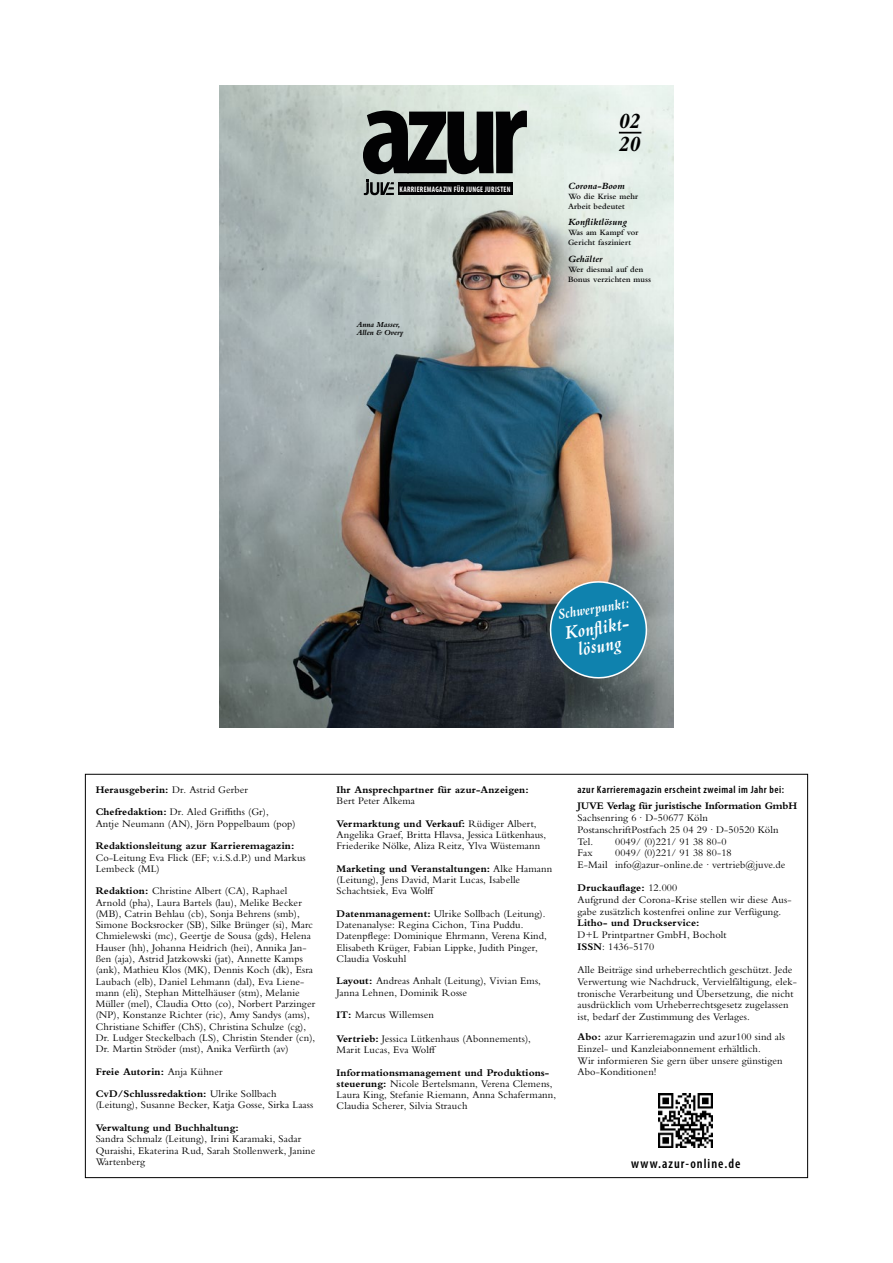
<style>
.page{position:relative;width:893px;height:1263px;background:#fff}
.page>*{position:absolute;margin:0;border:0;box-sizing:border-box;transform-origin:0 0}
.t1{font:italic 700 22.65px/22.5px "Bembo MT Pro";color:#000}
.t2{font:italic 700 19.8px/18.1px "Bembo MT Pro";color:#fff;text-align:center;scale:.85 1}
.t3{font:italic 700 15.3px "Bembo MT Pro";color:#fff;scale:.85 1}
.t4{font:600 condensed 13.5px "Myriad Pro";letter-spacing:.075em;color:#000}
.t5{font:10.5px/11.2px "Bembo MT Pro";letter-spacing:.01em;color:#000}
.t6{font:700 10.5px/22.5px "Bembo MT Pro";letter-spacing:.01em;color:#000}
.t7{font:600 condensed 10.5px "Myriad Pro";letter-spacing:.05em;color:#000}
.t8{font:700 10.5px "Bembo MT Pro";letter-spacing:-.01em;color:#000}
.t9{font:italic 700 9.9px "Bembo MT Pro";letter-spacing:.01em;color:#020203}
.t10{font:600 8.4px/9.9px "Bembo MT Pro";letter-spacing:.01em;color:#020203}
.t11{font:700 condensed 7.95px "Myriad Pro";letter-spacing:.04em;color:#fff;scale:.92 1}
.t12{font:italic 700 7.95px/8.7px "Bembo MT Pro";color:#000}
.s1{font-weight:700}
.s2{font-weight:400}
</style>
<div class="page">
<img style="left:659px;top:1093px;width:53px;height:54px">
<img style="left:219px;top:85px;width:455px;height:643px">
<hr style="left:619px;top:132px;width:22px;height:2px;background:#000">
<svg style="left:363px;top:111px;width:164px;height:84px;background:#4f5351"></svg>
<svg style="left:547px;top:578px;width:103px;height:103px;background:#39829d"></svg>
<p class="t11" style="left:400px;top:184px;width:122px">KARRIEREMAGAZIN FÜR JUNGE JURISTEN</p>
<p class="t12" style="left:357px;top:320px;width:48px">Anna Masser,<br>Allen &amp; Overy</p>
<h1 class="t1" style="left:619px;top:110px;width:23px">02<br>20</h1>
<p class="t9" style="left:568px;top:181px;width:58px">Corona-Boom</p>
<p class="t10" style="left:568px;top:191px;width:71px">Wo die Krise mehr<br>Arbeit bedeutet</p>
<p class="t9" style="left:568px;top:217px;width:60px">Konfliktlösung</p>
<p class="t10" style="left:568px;top:228px;width:72px">Was am Kampf vor<br>Gericht fasziniert</p>
<p class="t9" style="left:568px;top:253px;width:36px">Gehälter</p>
<p class="t10" style="left:568px;top:264px;width:84px">Wer diesmal auf den<br>Bonus verzichten muss</p>
<h3 class="t3" style="left:557px;top:606px;width:86px;rotate:-9deg">Schwerpunkt:</h3>
<h2 class="t2" style="left:563px;top:624px;width:81px;rotate:-9deg">Konfl ikt&shy;lösung</h2>
<p class="t5" style="left:96px;top:778px;width:175px;line-height:22.5px"><span class="s1">Herausgeberin:</span> Dr. Astrid Gerber<br><span class="s1">Chefredaktion:</span> Dr. Aled Griffiths (Gr),</p>
<p class="t5" style="left:96px;top:818px;width:202px">Antje Neumann (AN), Jörn Poppelbaum (pop)</p>
<p class="t6" style="left:96px;top:835px;width:200px">Redaktionsleitung azur Karrieremagazin:</p>
<p class="t5" style="left:96px;top:851px;width:212px">Co-Leitung Eva Flick (EF; v.i.S.d.P.) und Markus<br>Lembeck (ML)</p>
<p class="t5" style="left:96px;top:885px;width:221px"><span class="s1">Redaktion:</span> Christine Albert (CA), Raphael Arnold (pha), Laura Bartels (lau), Melike Becker (MB), Catrin Behlau (cb), Sonja Behrens (smb), Simone Bocksrocker (SB), Silke Brünger (si), Marc Chmielewski (mc), Geertje de Sousa (gds), Helena Hauser (hh), Johanna Heidrich (hei), Annika Jan&shy;ßen (aja), Astrid Jatzkowski (jat), Annette Kamps (ank), Mathieu Klos (MK), Dennis Koch (dk), Esra Laubach (elb), Daniel Lehmann (dal), Eva Liene&shy;mann (eli), Stephan Mittelhäuser (stm), Melanie Müller (mel), Claudia Otto (co), Norbert Parzinger (NP), Konstanze Richter (ric), Amy Sandys (ams), Christiane Schiffer (ChS), Christina Schulze (cg), Dr. Ludger Steckelbach (LS), Christin Stender (cn), Dr. Martin Ströder (mst), Anika Verfürth (av)</p>
<p class="t6" style="left:96px;top:1060px;width:182px">Freie Autorin: <span class="s2">Anja Kühner<br></span>CvD/Schlussredaktion: <span class="s2">Ulrike Sollbach</span></p>
<p class="t5" style="left:96px;top:1099px;width:219px">(Leitung), Susanne Becker, Katja Gosse, Sirka Laass</p>
<p class="t6" style="left:96px;top:1116px;width:145px">Verwaltung und Buchhaltung:</p>
<p class="t5" style="left:96px;top:1133px;width:221px">Sandra Schmalz (Leitung), Irini Karamaki, Sadar<br>Quraishi, Ekaterina Rud, Sarah Stollenwerk, Janine<br>Wartenberg</p>
<p class="t6" style="left:337px;top:778px;width:194px">Ihr Ansprechpartner für azur-Anzeigen:</p>
<p class="t5" style="left:337px;top:789px;width:202px;line-height:22.5px">Bert Peter Alkema<br><span class="s1">Vermarktung und Verkauf:</span> Rüdiger Albert,</p>
<p class="t5" style="left:337px;top:829px;width:211px">Angelika Graef, Britta Hlavsa, Jessica Lütkenhaus,<br>Friederike Nölke, Aliza Reitz, Ylva Wüstemann</p>
<p class="t5" style="left:337px;top:863px;width:217px"><span class="s1">Marketing und Veranstaltungen:</span> Alke Hamann (Leitung), Jens David, Marit Lucas, Isabelle<br>Schachtsiek, Eva Wolff</p>
<p class="t5" style="left:337px;top:908px;width:212px"><span class="s1">Datenmanagement:</span> Ulrike Sollbach (Leitung).<br>Datenanalyse: Regina Cichon, Tina Puddu.<br>Datenpflege: Dominique Ehrmann, Verena Kind, Elisabeth Krüger, Fabian Lippke, Judith Pinger, Claudia Voskuhl</p>
<p class="t5" style="left:337px;top:975px;width:206px"><span class="s1">Layout:</span> Andreas Anhalt (Leitung), Vivian Ems,<br>Janna Lehnen, Dominik Rosse</p>
<p class="t5" style="left:337px;top:1009px;width:99px"><span class="s1">IT:</span> Marcus Willemsen</p>
<p class="t5" style="left:337px;top:1033px;width:196px"><span class="s1">Vertrieb:</span> Jessica Lütkenhaus (Abonnements),<br>Marit Lucas, Eva Wolff</p>
<p class="t5" style="left:337px;top:1066px;width:221px"><span class="s1">Informationsmanagement und Produktions&shy;steuerung:</span> Nicole Bertelsmann, Verena Clemens, Laura King, Stefanie Riemann, Anna Schafermann, Claudia Scherer, Silvia Strauch</p>
<p class="t7" style="left:578px;top:784px;width:208px">azur Karrieremagazin erscheint zweimal im Jahr bei:</p>
<p class="t8" style="left:578px;top:800px;width:221px">JUVE Verlag für juristische Information GmbH</p>
<p class="t5" style="left:578px;top:812px;width:203px;line-height:11.7px">Sachsenring 6 · D-50677 Köln<br>PostanschriftPostfach 25 04 29 · D-50520 Köln<br>Tel.</p>
<p class="t5" style="left:615px;top:835px;width:113px">0049/ (0)221/ 91 38 80-0</p>
<p class="t5" style="left:578px;top:847px;width:209px;line-height:11.7px;text-indent:37px">0049/ (0)221/ 91 38 80-18<br>E-Mail info@azur-online.de · vertrieb@juve.de</p>
<p class="t5" style="left:578px;top:882px;width:215px;line-height:11.7px"><span class="s1">Druckauflage:</span> 12.000<br>Aufgrund der Corona-Krise stellen wir diese Aus&shy;gabe zusätzlich kostenfrei online zur Verfügung.</p>
<p class="t6" style="left:578px;top:912px;width:123px">Litho- und Druckservice:</p>
<p class="t5" style="left:578px;top:929px;width:151px;line-height:11.7px">D+L Printpartner GmbH, Bocholt<br><span class="s1">ISSN</span>: 1436-5170</p>
<p class="t5" style="left:578px;top:964px;width:221px;line-height:11.7px">Alle Beiträge sind urheberrechtlich geschützt. Jede Verwertung wie Nachdruck, Vervielfältigung, elek&shy;tronische Verarbeitung und Übersetzung, die nicht ausdrücklich vom Urheberrechtsgesetz zugelassen ist, bedarf der Zustimmung des Verlages.</p>
<p class="t5" style="left:578px;top:1031px;width:209px;line-height:11.7px"><span class="s1">Abo:</span> azur Karrieremagazin und azur100 sind als Einzel- und Kanzleiabonnement erhältlich.<br>Wir informieren Sie gern über unsere günstigen Abo-Konditionen!</p>
<p class="t5" style="left:578px;top:847px;width:17px">Fax</p>
<p class="t4" style="left:631px;top:1156px;width:111px">www.azur-online.de</p>
</div>
